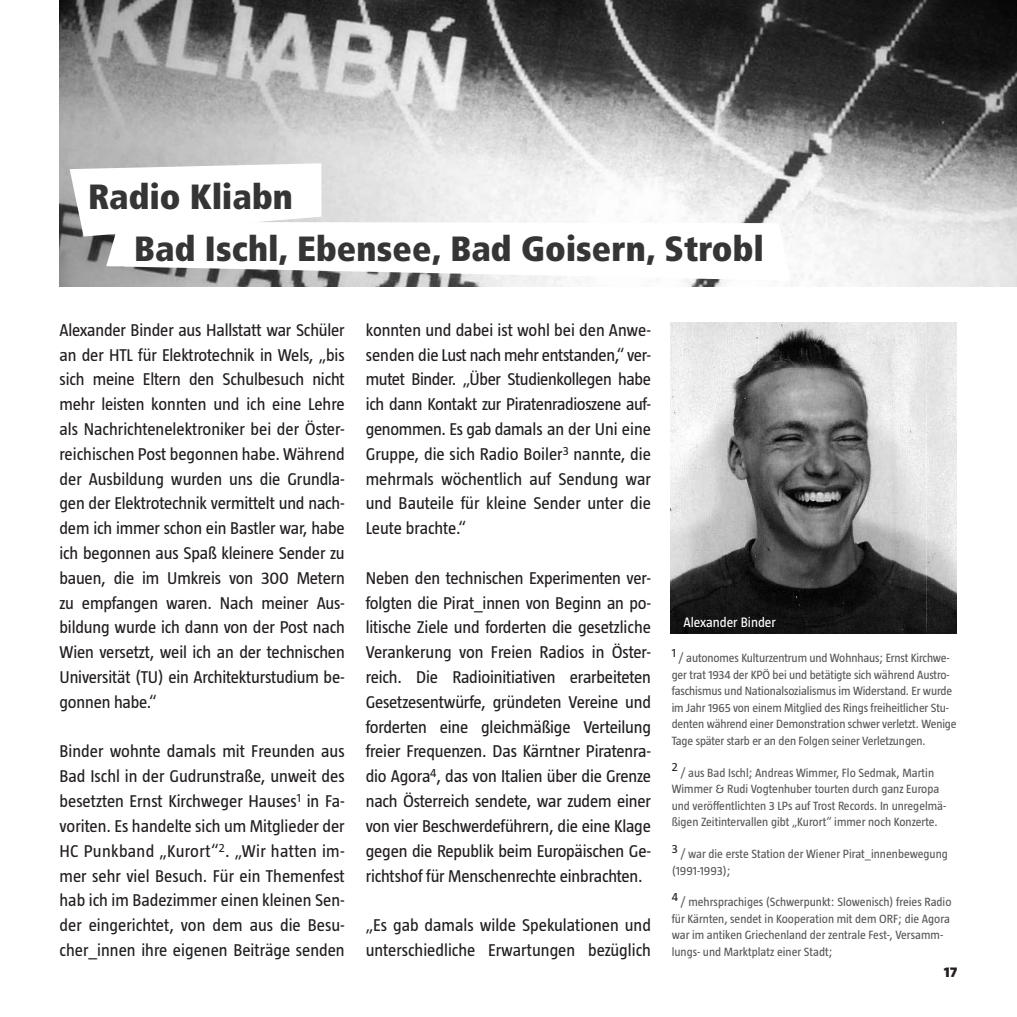
<style>
.page{position:relative;width:1017px;height:1017px;background:#fff}
.page>*{position:absolute;margin:0;border:0;box-sizing:border-box;transform-origin:0 0}
.t1{font:900 35px/52.5px "Transit";color:#363536}
.t2{font:17.5px/24.8px "Taz";color:#231f20;text-align:justify}
.t3{font:14px "Taz";color:#fff}
.t4{font:900 14px "Whitney";color:#231f20}
.t5{font:12.25px/16.6px "Taz";letter-spacing:-.01em;color:#57585a}
</style>
<div class="page">
<img style="left:60px;top:0;width:957px;height:286px">
<img style="left:671px;top:322px;width:286px;height:311px">
<svg style="left:70px;top:163px;width:721px;height:118px"></svg>
<h1 class="t1" style="left:134px;top:171px;width:631px;text-indent:-46px">Radio Kliadn<br>Bad Ischl, Edensee, Bad Goisern, Strodl</h1>
<p class="t2" style="left:60px;top:317px;width:287px">Alexander Binder aus Hallstatt war Schüler an der HTL für Elektrotechnik in Wels, „bis sich meine Eltern den Schulbesuch nicht mehr leisten konnten und ich eine Lehre als Nachrichtenelektroniker bei der Öster&shy;reichischen Post begonnen habe. Während der Ausbildung wurden uns die Grundla&shy;gen der Elektrotechnik vermittelt und nach&shy;dem ich immer schon ein Bastler war, habe ich begonnen aus Spaß kleinere Sender zu bauen, die im Umkreis von 300 Metern zu empfangen waren. Nach meiner Aus&shy;bildung wurde ich dann von der Post nach Wien versetzt, weil ich an der technischen Universität (TU) ein Architekturstudium be&shy;gonnen habe.“</p>
<p class="t2" style="left:60px;top:739px;width:287px">Binder wohnte damals mit Freunden aus Bad Ischl in der Gudrunstraße, unweit des besetzten Ernst Kirchweger Hauses<sup>1</sup> in Fa&shy;voriten. Es handelte sich um Mitglieder der HC Punkband „Kurort“<sup>2</sup>. „Wir hatten im&shy;mer sehr viel Besuch. Für ein Themenfest hab ich im Badezimmer einen kleinen Sen&shy;der eingerichtet, von dem aus die Besu&shy;cher_innen ihre eigenen Beiträge senden</p>
<p class="t2" style="left:366px;top:317px;width:287px">konnten und dabei ist wohl bei den Anwe&shy;senden die Lust nach mehr entstanden,“ ver&shy;mutet Binder. „Über Studienkollegen habe ich dann Kontakt zur Piratenradioszene auf&shy;genommen. Es gab damals an der Uni eine Gruppe, die sich Radio Boiler<sup>3</sup> nannte, die mehrmals wöchentlich auf Sendung war und Bauteile für kleine Sender unter die Leute brachte.“</p>
<p class="t2" style="left:366px;top:565px;width:287px">Neben den technischen Experimenten ver&shy;folgten die Pirat_innen von Beginn an po&shy;litische Ziele und forderten die gesetzliche Verankerung von Freien Radios in Öster&shy;reich. Die Radioinitiativen erarbeiteten Gesetzesentwürfe, gründeten Vereine und forderten eine gleichmäßige Verteilung freier Frequenzen. Das Kärntner Piratenra&shy;dio Agora<sup>4</sup>, das von Italien über die Grenze nach Österreich sendete, war zudem einer von vier Beschwerdeführern, die eine Klage gegen die Republik beim Europäischen Ge&shy;richtshof für Menschenrechte einbrachten.</p>
<p class="t2" style="left:366px;top:913px;width:287px">„Es gab damals wilde Spekulationen und unterschiedliche Erwartungen bezüglich</p>
<p class="t3" style="left:683px;top:614px;width:94px">Alexander Binder</p>
<p class="t5" style="left:672px;top:649px;width:286px"><sup>1</sup> / autonomes Kulturzentrum und Wohnhaus; Ernst Kirchwe&shy;ger trat 1934 der KPÖ bei und betätigte sich während Austro&shy;faschismus und Nationalsozialismus im Widerstand. Er wurde im Jahr 1965 von einem Mitglied des Rings freiheitlicher Stu&shy;denten während einer Demonstration schwer verletzt. Wenige Tage später starb er an den Folgen seiner Verletzungen.</p>
<p class="t5" style="left:672px;top:764px;width:276px"><sup>2</sup> / aus Bad Ischl; Andreas Wimmer, Flo Sedmak, Martin Wimmer &amp; Rudi Vogtenhuber tourten durch ganz Europa und veröffentlichten 3 LPs auf Trost Records. In unregelmä&shy;ßigen Zeitintervallen gibt „Kurort“ immer noch Konzerte.</p>
<p class="t5" style="left:672px;top:845px;width:278px"><sup>3</sup> / war die erste Station der Wiener Pirat_innenbewegung (1991-1993);</p>
<p class="t5" style="left:672px;top:893px;width:281px"><sup>4</sup> / mehrsprachiges (Schwerpunkt: Slowenisch) freies Radio für Kärnten, sendet in Kooperation mit dem ORF; die Agora war im antiken Griechenland der zentrale Fest-, Versamm&shy;lungs- und Marktplatz einer Stadt;</p>
<p class="t4" style="left:944px;top:966px;width:15px">17</p>
</div>
